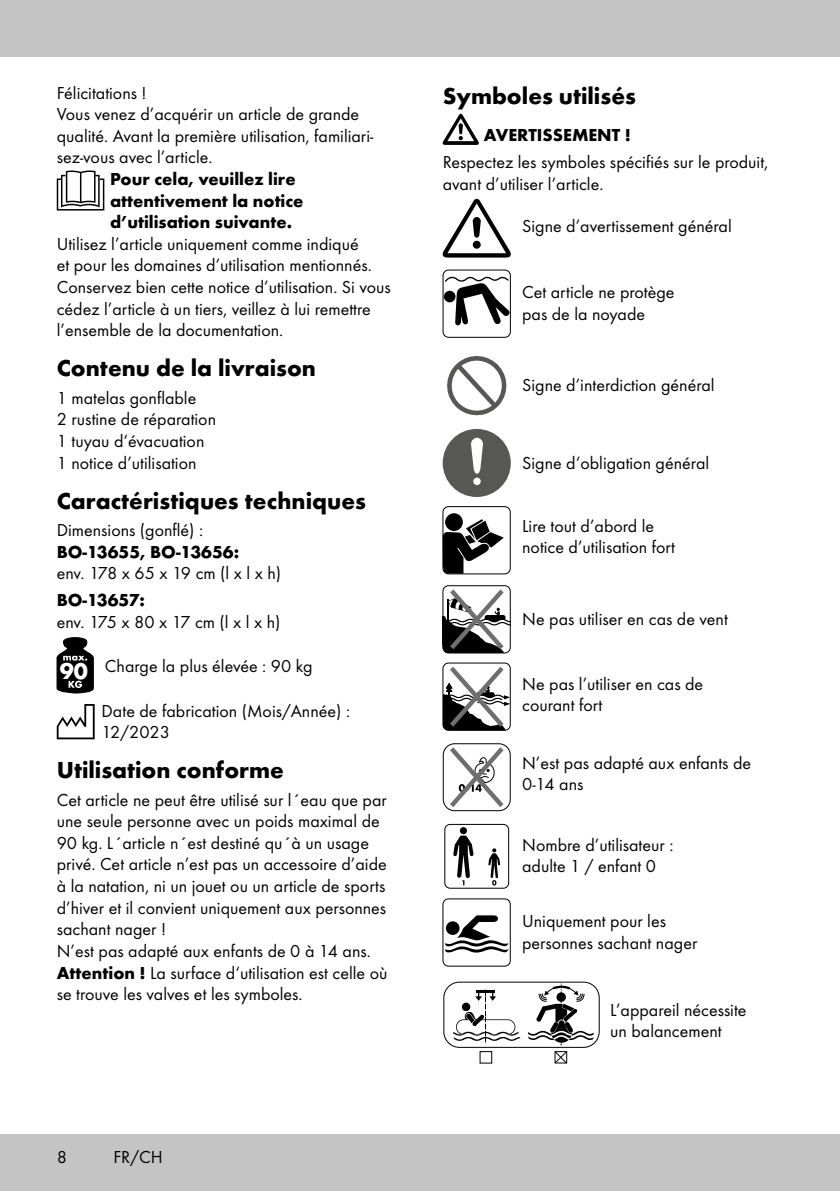
<style>
.page{position:relative;width:840px;height:1191px;background:#fff}
.page>*{position:absolute;margin:0;border:0;box-sizing:border-box;transform-origin:0 0}
.t1{font:700 24px "Futura TOT";color:#000}
.t2{font:18px/21.6px "Futura TOT Boo";color:#000}
.t3{font:700 18px/21.6px "Futura TOT";color:#000}
.s1{font-family:"Futura TOT";font-weight:700;font-size:23.4px;color:#fff}
.s2{font-family:"Futura TOT";font-weight:700}
</style>
<div class="page">
<div style="left:0;top:1134px;width:839px;height:57px;background:#c5c4c4"></div>
<div style="left:0;top:0;width:839px;height:57px;background:#c5c4c4"></div>
<svg style="left:57px;top:170px;width:47px;height:40px"></svg>
<svg style="left:57px;top:637px;width:37px;height:56px"></svg>
<svg style="left:57px;top:704px;width:38px;height:35px"></svg>
<svg style="left:442px;top:114px;width:36px;height:31px"></svg>
<svg style="left:442px;top:199px;width:68px;height:58px"></svg>
<div style="left:472px;top:241px;width:8px;height:8px;background:#000;border-radius:50%"></div>
<svg style="left:444px;top:276px;width:64px;height:50px"></svg>
<div style="left:442px;top:270px;width:68px;height:68px;border:1px solid #000;border-radius:6px"></div>
<svg style="left:447px;top:356px;width:60px;height:60px"></svg>
<div style="left:442px;top:429px;width:68px;height:68px;background:#575756;border-radius:50%"></div>
<svg style="left:471px;top:438px;width:12px;height:36px"></svg>
<div style="left:473px;top:477px;width:7px;height:8px;background:#fff;border-radius:50%"></div>
<div style="left:445px;top:513px;width:17px;height:18px;background:#000;border-radius:50%"></div>
<svg style="left:444px;top:519px;width:59px;height:53px"></svg>
<div style="left:442px;top:506px;width:68px;height:68px;border:1px solid #000;border-radius:6px"></div>
<svg style="left:442px;top:586px;width:68px;height:67px"></svg>
<div style="left:442px;top:662px;width:68px;height:68px;border:1px solid #000;border-radius:6px"></div>
<svg style="left:442px;top:663px;width:67px;height:67px"></svg>
<div style="left:442px;top:743px;width:68px;height:68px;border:1px solid #000;border-radius:11px"></div>
<svg style="left:445px;top:743px;width:63px;height:68px"></svg>
<div style="left:459px;top:827px;width:7px;height:7px;background:#000;border-radius:50%"></div>
<svg style="left:488px;top:848px;width:12px;height:37px"></svg>
<div style="left:444px;top:824px;width:64px;height:64px;border:1px solid #000;border-radius:5px"></div>
<svg style="left:453px;top:835px;width:20px;height:50px"></svg>
<svg style="left:445px;top:915px;width:63px;height:37px"></svg>
<div style="left:442px;top:898px;width:68px;height:68px;border:1px solid #000;border-radius:6px"></div>
<svg style="left:453px;top:983px;width:145px;height:81px"></svg>
<svg style="left:461px;top:1002px;width:9px;height:9px"></svg>
<div style="left:443px;top:981px;width:156px;height:66px;border:1px solid #000;border-radius:16px"></div>
<p class="t2" style="left:57px;top:82px;width:318px">Félicitations !<br>Vous venez d’acquérir un article de grande qualité. Avant la première utilisation, familiari&shy;sez-vous avec l’article.</p>
<p class="t3" style="left:110px;top:168px;width:195px">Pour cela, veuillez lire attentivement la notice d’utilisation suivante.</p>
<p class="t2" style="left:57px;top:233px;width:335px">Utilisez l’article uniquement comme indiqué<br>et pour les domaines d’utilisation mentionnés.<br>Conservez bien cette notice d’utilisation. Si vous cédez l’article à un tiers, veillez à lui remettre l’ensemble de la documentation.</p>
<h1 class="t1" style="left:57px;top:353px;width:261px">Contenu de la livraison</h1>
<p class="t2" style="left:57px;top:387px;width:161px">1 matelas gonflable<br>2 rustine de réparation<br>1 tuyau d‘évacuation<br>1 notice d’utilisation</p>
<h1 class="t1" style="left:57px;top:486px;width:310px">Caractéristiques techniques</h1>
<p class="t2" style="left:57px;top:519px;width:148px">Dimensions (gonflé) :</p>
<p class="t3" style="left:57px;top:540px;width:184px">BO-13655, BO-13656:</p>
<p class="t2" style="left:57px;top:562px;width:226px">env. 178 x 65 x 19 cm (l x l x h)</p>
<p class="t3" style="left:57px;top:589px;width:90px">BO-13657:</p>
<p class="t2" style="left:57px;top:611px;width:225px">env. 175 x 80 x 17 cm (l x l x h)</p>
<p class="t2" style="left:60px;top:655px;width:254px"><span class="s1">90</span> Charge la plus élevée : 90 kg</p>
<p class="t2" style="left:101px;top:699px;width:250px">Date de fabrication (Mois/Année) :<br>12/2023</p>
<h1 class="t1" style="left:57px;top:755px;width:228px">Utilisation conforme</h1>
<p class="t2" style="left:57px;top:788px;width:332px">Cet article ne peut être utilisé sur l´eau que par une seule personne avec un poids maximal de 90 kg. L´article n´est destiné qu´à un usage privé. Cet article n’est pas un accessoire d’aide à la natation, ni un jouet ou un article de sports d’hiver et il convient uniquement aux personnes sachant nager !<br>N’est pas adapté aux enfants de 0 à 14 ans.<br><span class="s2">Attention !</span> La surface d‘utilisation est celle où se trouve les valves et les symboles.</p>
<p class="t2" style="left:57px;top:1146px;width:12px">8</p>
<p class="t2" style="left:113px;top:1146px;width:51px">FR/CH</p>
<h1 class="t1" style="left:442px;top:81px;width:195px">Symboles utilisés</h1>
<p class="t3" style="left:483px;top:123px;width:148px">AVERTISSEMENT !</p>
<p class="t2" style="left:442px;top:151px;width:327px">Respectez les symboles spécifiés sur le produit, avant d’utiliser l’article.</p>
<p class="t2" style="left:522px;top:215px;width:211px">Signe d’avertissement général</p>
<p class="t2" style="left:522px;top:281px;width:154px">Cet article ne protège pas de la noyade</p>
<p class="t2" style="left:522px;top:374px;width:194px">Signe d’interdiction général</p>
<p class="t2" style="left:522px;top:452px;width:188px">Signe d‘obligation général</p>
<p class="t2" style="left:522px;top:515px;width:154px">Lire tout d’abord le notice d’utilisation fort</p>
<p class="t2" style="left:522px;top:608px;width:207px">Ne pas utiliser en cas de vent</p>
<p class="t2" style="left:522px;top:672px;width:182px">Ne pas l’utiliser en cas de courant fort</p>
<p class="t2" style="left:522px;top:752px;width:230px">N’est pas adapté aux enfants de<br>0-14 ans</p>
<p class="t2" style="left:522px;top:833px;width:153px">Nombre d’utilisateur : adulte 1 / enfant 0</p>
<p class="t2" style="left:522px;top:910px;width:176px">Uniquement pour les personnes sachant nager</p>
<p class="t2" style="left:609px;top:998px;width:138px">L’appareil nécessite un balancement</p>
</div>
